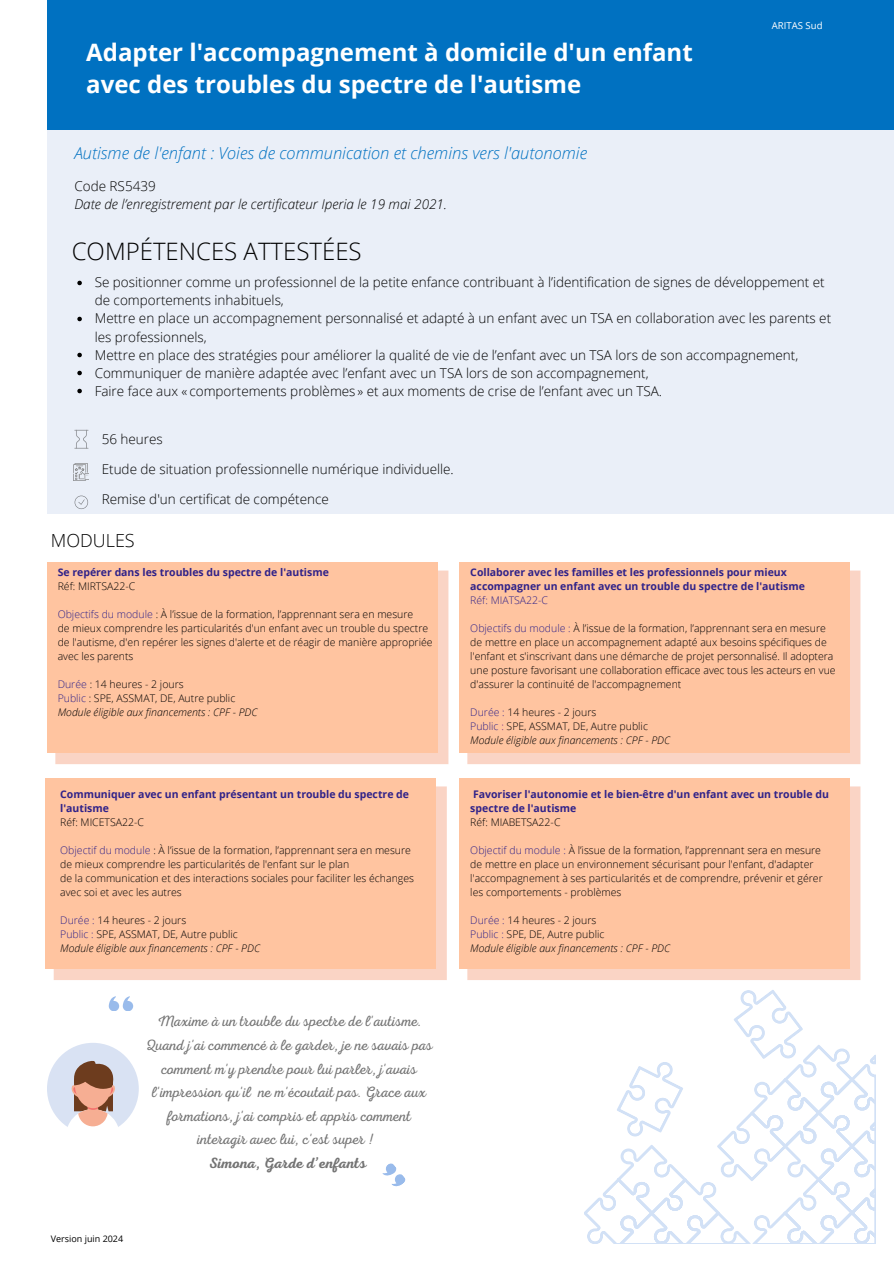
<style>
.page{position:relative;width:894px;height:1264px;background:#fff}
.page>*{position:absolute;margin:0;border:0;box-sizing:border-box;transform-origin:0 0}
.t1{font:700 24px/32.7px "Open Sans";color:#fff}
.t2{font:300 24px "Open Sans";color:#000}
.t3{font:300 18px "Open Sans";color:#000}
.t4{font:italic 300 16.5px "Open Sans";color:#0071c1}
.t5{font:300 15px/23.7px "Nexa Script";color:#737373;text-align:center}
.t6{font:300 13.5px/18px "Open Sans";color:#000}
.t7{font:italic 300 13.5px/18px "Open Sans";color:#000}
.t8{font:300 10.5px/14px "Open Sans";color:#000}
.t9{font:700 10.5px/14px "Open Sans";color:#302289}
.t10{font:italic 300 10.5px/14px "Open Sans";color:#000}
.t11{font:9.6px "Open Sans";color:#fff}
.t12{font:9px "Open Sans";color:#000}
.s1{font-style:normal}
.s2{font-weight:300;color:#000}
.s3{color:#302289}
.s4{font-style:italic}
.s5{font-weight:600}
.s6{font-weight:300}
.s7{color:#680a82}
.s8{font-style:normal;color:#302289}
</style>
<div class="page">
<div style="left:47px;top:129px;width:846px;height:385px;background:#eaeff8"></div>
<svg style="left:74px;top:430px;width:14px;height:19px"></svg>
<svg style="left:55px;top:570px;width:393px;height:194px;background:#fad2c1"></svg>
<div style="left:47px;top:562px;width:390px;height:190px;background:#ffc4a0"></div>
<svg style="left:75px;top:495px;width:13px;height:14px"></svg>
<svg style="left:467px;top:570px;width:393px;height:194px;background:#fad2c1"></svg>
<div style="left:459px;top:562px;width:389px;height:190px;background:#ffc4a0"></div>
<svg style="left:54px;top:786px;width:392px;height:194px;background:#fad2c1"></svg>
<div style="left:45px;top:778px;width:390px;height:190px;background:#ffc4a0"></div>
<svg style="left:467px;top:786px;width:393px;height:194px;background:#fad2c1"></svg>
<div style="left:459px;top:778px;width:389px;height:190px;background:#ffc4a0"></div>
<svg style="left:584px;top:990px;width:291px;height:253px"></svg>
<svg style="left:109px;top:996px;width:24px;height:14px"></svg>
<svg style="left:382px;top:1163px;width:24px;height:24px"></svg>
<div style="left:47px;top:0;width:846px;height:129px;background:#0071c1"></div>
<div style="left:47px;top:1042px;width:92px;height:92px;background:#d9e2f3;border-radius:50%"></div>
<svg style="left:67px;top:1061px;width:52px;height:73px"></svg>
<svg style="left:77px;top:281px;width:5px;height:4px"></svg>
<svg style="left:77px;top:317px;width:5px;height:4px"></svg>
<svg style="left:77px;top:353px;width:5px;height:4px"></svg>
<svg style="left:77px;top:371px;width:5px;height:4px"></svg>
<svg style="left:77px;top:389px;width:5px;height:4px"></svg>
<svg style="left:73px;top:463px;width:16px;height:18px"></svg>
<h3 class="t1" style="left:86px;top:35px;width:608px">Adapter l'accompagnement à domicile d'un enfant avec des troubles du spectre de l'autisme</h3>
<h6 class="t11" style="left:771px;top:19px;width:52px">ARITAS Sud</h6>
<h6 class="t4" style="left:74px;top:141px;width:514px">Autisme de l'enfant : Voies de communication et chemins vers l'autonomie</h6>
<h6 class="t7" style="left:74px;top:177px;width:374px"><span class="s1">Code RS5439<br></span>Date de l’enregistrement par le certificateur Iperia le 19 mai 2021.</h6>
<h6 class="t2" style="left:72px;top:234px;width:291px">COMPÉTENCES ATTESTÉES</h6>
<h6 class="t6" style="left:95px;top:273px;width:731px">Se positionner comme un professionnel de la petite enfance contribuant à l’identification de signes de développement et de comportements inhabituels,</h6>
<h6 class="t6" style="left:95px;top:309px;width:737px">Mettre en place un accompagnement personnalisé et adapté à un enfant avec un TSA en collaboration avec les parents et les professionnels,</h6>
<h6 class="t6" style="left:95px;top:345px;width:704px">Mettre en place des stratégies pour améliorer la qualité de vie de l’enfant avec un TSA lors de son accompagnement,</h6>
<h6 class="t6" style="left:95px;top:363px;width:555px">Communiquer de manière adaptée avec l’enfant avec un TSA lors de son accompagnement,</h6>
<h6 class="t6" style="left:95px;top:381px;width:569px">Faire face aux « comportements problèmes » et aux moments de crise de l’enfant avec un TSA.</h6>
<p class="t6" style="left:102px;top:430px;width:63px">56 heures</p>
<h6 class="t6" style="left:102px;top:460px;width:353px">Etude de situation professionnelle numérique individuelle.</h6>
<p class="t6" style="left:102px;top:490px;width:229px">Remise d'un certificat de compétence</p>
<h6 class="t3" style="left:51px;top:528px;width:85px">MODULES</h6>
<h6 class="t9" style="left:58px;top:565px;width:272px">Se repérer dans les troubles du spectre de l'autisme<br><span class="s2">Réf: MIRTSA22-C</span></h6>
<h2 class="t8" style="left:58px;top:607px;width:376px"><span class="s3">Objectifs du module</span> : À l’issue de la formation, l’apprennant sera en mesure<br>de mieux comprendre les particularités d'un enfant avec un trouble du spectre de l'autisme, d'en repérer les signes d'alerte et de réagir de manière appropriée avec les parents</h2>
<h4 class="t8" style="left:58px;top:677px;width:201px"><span class="s3">Durée</span> : 14 heures - 2 jours<br><span class="s3">Public</span> : SPE, ASSMAT, DE, Autre public<br><span class="s4">Module éligible aux financements : CPF - PDC</span></h4>
<p class="t9" style="left:60px;top:786px;width:350px">Communiquer avec un enfant présentant un trouble du spectre de l'autisme<br><span class="s2">Réf: MICETSA22-C</span></p>
<p class="t8" style="left:60px;top:842px;width:355px"><span class="s3">Objectif du module</span> : À l’issue de la formation, l’apprennant sera en mesure de mieux comprendre les particularités de l'enfant sur le plan<br>de la communication et des interactions sociales pour faciliter les échanges avec soi et avec les autres</p>
<h5 class="t8" style="left:60px;top:912px;width:201px"><span class="s3">Durée :</span> 14 heures - 2 jours<br><span class="s3">Public :</span> SPE, ASSMAT, DE, Autre public<br><span class="s4">Module éligible aux financements : CPF - PDC</span></h5>
<h5 class="t5" style="left:146px;top:1009px;width:288px">Maxime à un trouble du spectre de l'autisme.<br>Quand j'ai commencé à le garder, je ne savais pas comment m'y prendre pour lui parler, j'avais l'impression qu'il ne m'écoutait pas. Grace aux formations, j'ai compris et appris comment interagir avec lui, c'est super !<br><span class="s5">Simona, Garde d’enfants</span></h5>
<h5 class="t12" style="left:51px;top:1232px;width:74px">Version juin 2024</h5>
<h5 class="t9" style="left:470px;top:565px;width:336px">Collaborer avec les familles et les professionnels pour mieux accompagner un enfant avec un trouble du spectre de l'autisme<br><span class="s6">Réf: MIATSA22-C</span></h5>
<h1 class="t8" style="left:470px;top:621px;width:367px"><span class="s3">Objectifs du module :</span> À l’issue de la formation, l’apprennant sera en mesure de mettre en place un accompagnement adapté aux besoins spécifiques de l'enfant et s'inscrivant dans une démarche de projet personnalisé. Il adoptera une posture favorisant une collaboration efficace avec tous les acteurs en vue d'assurer la continuité de l'accompagnement</h1>
<p class="t8" style="left:470px;top:705px;width:201px"><span class="s3">Durée :</span> 14 heures - 2 jours<br><span class="s3">Public</span> <span class="s7">:</span> SPE, ASSMAT, DE, Autre public<br><span class="s4">Module éligible aux financements : CPF - PDC</span></p>
<p class="t9" style="left:470px;top:786px;width:360px">Favoriser l'autonomie et le bien-être d'un enfant avec un trouble du spectre de l'autisme<br><span class="s2">Réf: MIABETSA22-C</span></p>
<p class="t8" style="left:470px;top:842px;width:354px"><span class="s3">Objectif du module :</span> À l’issue de la formation, l’apprennant sera en mesure de mettre en place un environnement sécurisant pour l'enfant, d'adapter l'accompagnement à ses particularités et de comprendre, prévenir et gérer les comportements - problèmes</p>
<p class="t10" style="left:470px;top:912px;width:201px"><span class="s8">Durée :</span> <span class="s1">14 heures - 2 jours<br></span><span class="s8">Public :</span> <span class="s1">SPE, DE, Autre public<br></span>Module éligible aux financements : CPF - PDC</p>
</div>
